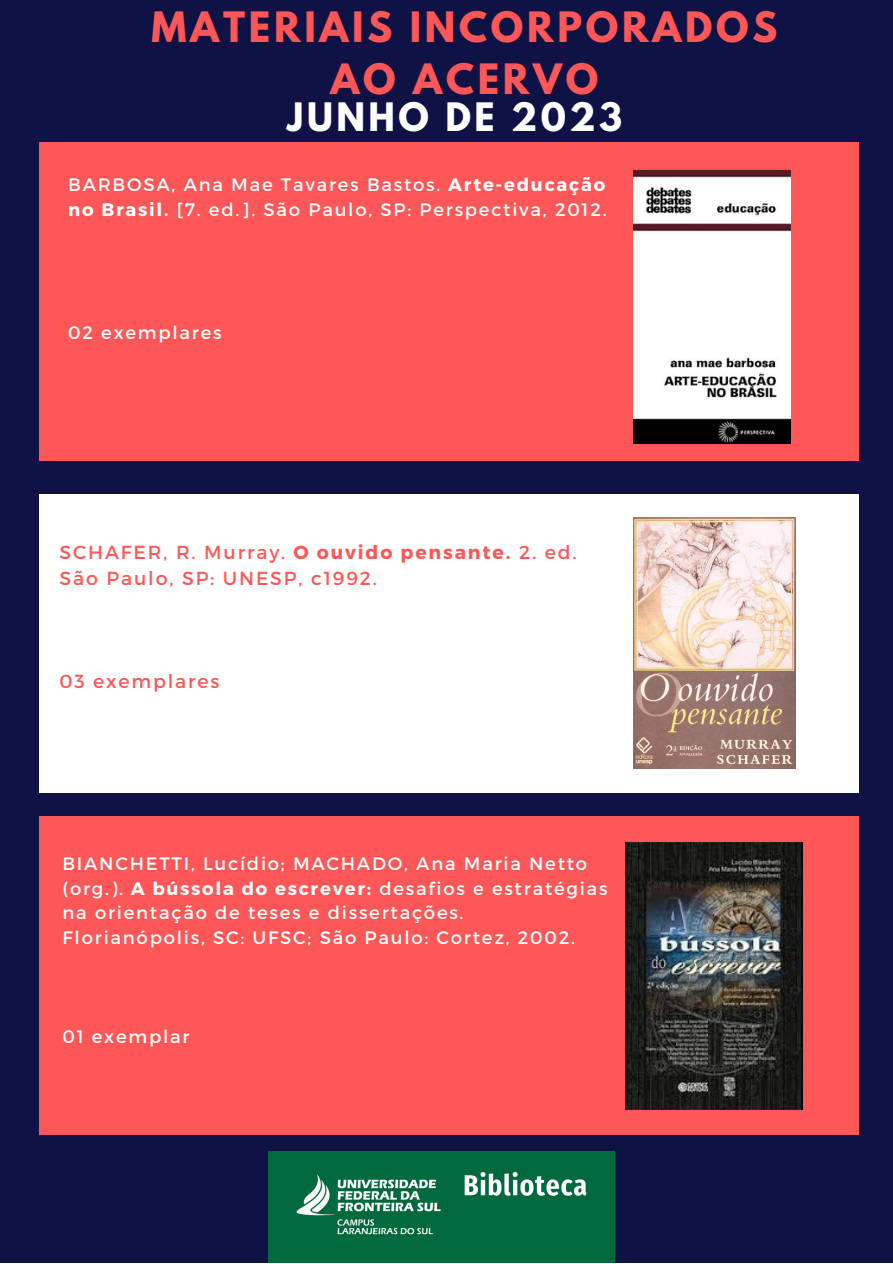
<style>
.page{position:relative;width:893px;height:1264px;background:#fff}
.page>*{position:absolute;margin:0;border:0;box-sizing:border-box;transform-origin:0 0}
.t1{font:700 37.05px "League Spartan";letter-spacing:.1em;color:#ff5757}
.t2{font:700 34.65px "League Spartan";letter-spacing:.1em;color:#fff}
.t3{font:18.9px "Montserrat";letter-spacing:.1em;color:#ff5757}
.t4{font:18px/24.8px "Montserrat";letter-spacing:.1em;color:#fff}
.s1{font-weight:700}
</style>
<div class="page">
<div style="left:0;top:0;width:892px;height:1262px;background:#0f1245"></div>
<div style="left:39px;top:143px;width:819px;height:318px;background:#ff5757"></div>
<div style="left:39px;top:494px;width:819px;height:298px;background:#fff"></div>
<img style="left:268px;top:1151px;width:346px;height:111px">
<div style="left:39px;top:816px;width:819px;height:318px;background:#ff5757"></div>
<img style="left:625px;top:842px;width:177px;height:267px">
<img style="left:633px;top:518px;width:162px;height:250px">
<img style="left:633px;top:170px;width:157px;height:274px">
<p class="t1" style="left:151px;top:9px;width:627px">MATERIAIS INCORPORADOS</p>
<p class="t1" style="left:330px;top:60px;width:269px">AO ACERVO</p>
<p class="t2" style="left:287px;top:100px;width:336px">JUNHO DE 2023</p>
<p class="t4" style="left:68px;top:171px;width:540px">BARBOSA, Ana Mae Tavares Bastos. <span class="s1">Arte-educação no Brasil.</span> [7. ed.]. São Paulo, SP: Perspectiva, 2012.</p>
<p class="t4" style="left:68px;top:319px;width:155px">02 exemplares</p>
<p class="t3" style="left:60px;top:540px;width:518px">SCHAFER, R. Murray. <span class="s1">O ouvido pensante.</span> 2. ed.</p>
<p class="t3" style="left:60px;top:566px;width:319px">São Paulo, SP: UNESP, c1992.</p>
<p class="t3" style="left:60px;top:669px;width:161px">03 exemplares</p>
<p class="t4" style="left:62px;top:850px;width:546px">BIANCHETTI, Lucídio; MACHADO, Ana Maria Netto (org.). <span class="s1">A bússola do escrever:</span> desafios e estratégias na orientação de teses e dissertações.<br>Florianópolis, SC: UFSC; São Paulo: Cortez, 2002.</p>
<p class="t4" style="left:62px;top:1023px;width:129px">01 exemplar</p>
</div>
